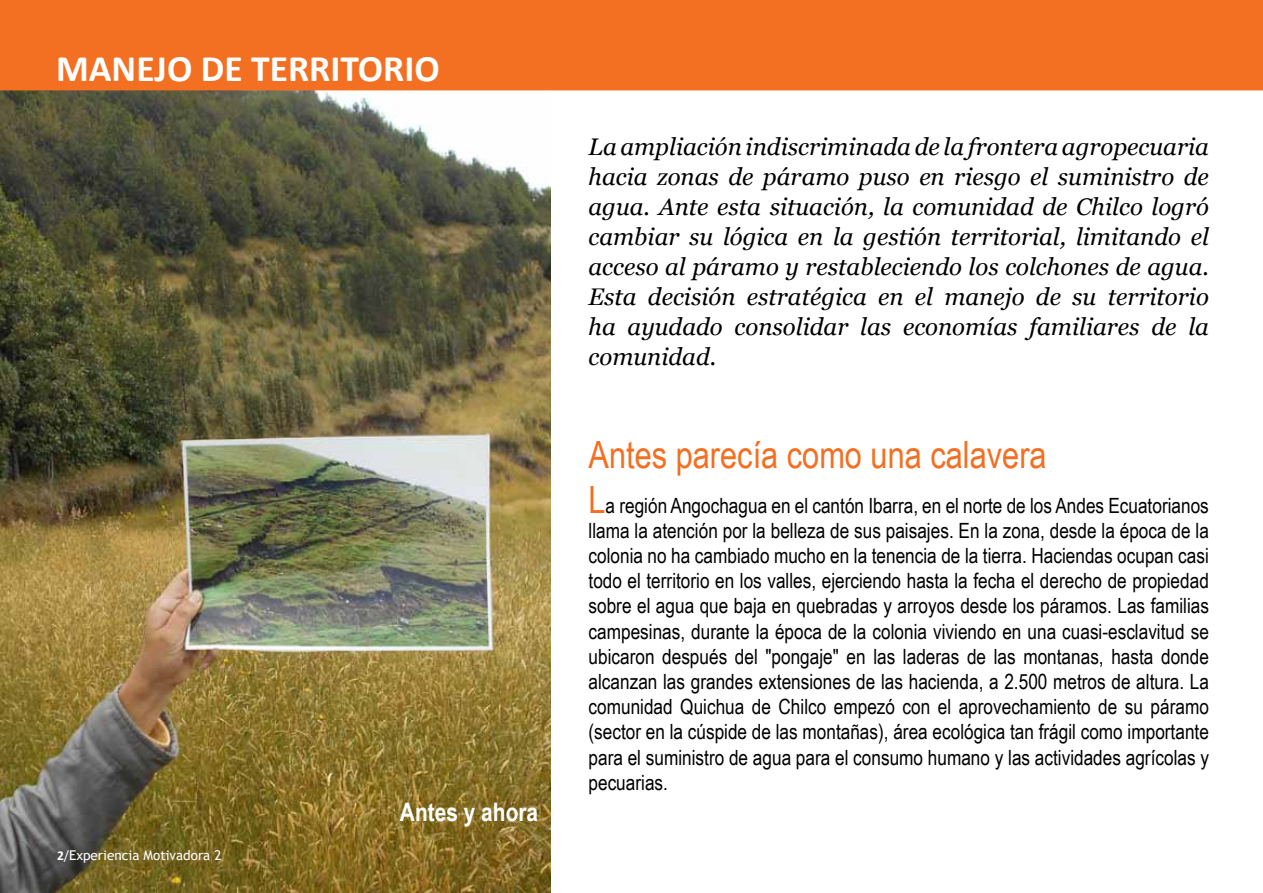
<style>
.page{position:relative;width:1263px;height:893px;background:#fff}
.page>*{position:absolute;margin:0;border:0;box-sizing:border-box;transform-origin:0 0}
.t1{font:37.5px "Arial Narrow";color:#f36f21}
.t2{font:700 37.5px "Calibri";color:#fff}
.t3{font:700 25.5px "Arial Narrow";color:#fff}
.t4{font:italic 24px/30px "Georgia";color:#000;text-align:justify}
.t5{font:21px/25.2px "Arial Narrow";color:#000;text-align:justify}
.t6{font:13.5px "Trebuchet MS";color:#fff}
.s1{font-family:"Calibri";font-weight:700}
.s2{font-family:"Calibri"}
.s3{font-size:37.5px;color:#f36f21}
</style>
<div class="page">
<img style="left:0;top:90px;width:551px;height:803px">
<div style="left:0;top:0;width:1263px;height:90px;background:#f36f21"></div>
<h1 class="t2" style="left:56px;top:42px;width:385px">MANEJO DE TERRITORIO</h1>
<p class="t6" style="left:57px;top:847px;width:166px"><span class="s1">2</span><span class="s2">/</span>Experiencia Motivadora 2</p>
<p class="t3" style="left:400px;top:793px;width:140px">Antes y ahora</p>
<p class="t4" style="left:588px;top:132px;width:622px">La ampliación indiscriminada de la frontera agropecuaria hacia zonas de páramo puso en riesgo el suministro de agua. Ante esta situación, la comunidad de Chilco logró cambiar su lógica en la gestión territorial, limitando el acceso al páramo y restableciendo los colchones de agua.<br>Esta decisión estratégica en el manejo de su territorio ha ayudado consolidar las economías familiares de la comunidad.</p>
<h1 class="t1" style="left:588px;top:427px;width:460px">Antes parecía como una calavera</h1>
<p class="t5" style="left:588px;top:492px;width:622px"><span class="s3">L</span>a región Angochagua en el cantón Ibarra, en el norte de los Andes Ecuatorianos llama la atención por la belleza de sus paisajes. En la zona, desde la época de la colonia no ha cambiado mucho en la tenencia de la tierra. Haciendas ocupan casi todo el territorio en los valles, ejerciendo hasta la fecha el derecho de propiedad sobre el agua que baja en quebradas y arroyos desde los páramos. Las familias campesinas, durante la época de la colonia viviendo en una cuasi-esclavitud se ubicaron después del "pongaje" en las laderas de las montanas, hasta donde alcanzan las grandes extensiones de las hacienda, a 2.500 metros de altura. La comunidad Quichua de Chilco empezó con el aprovechamiento de su páramo (sector en la cúspide de las montañas), área ecológica tan frágil como importante para el suministro de agua para el consumo humano y las actividades agrícolas y pecuarias.</p>
</div>
